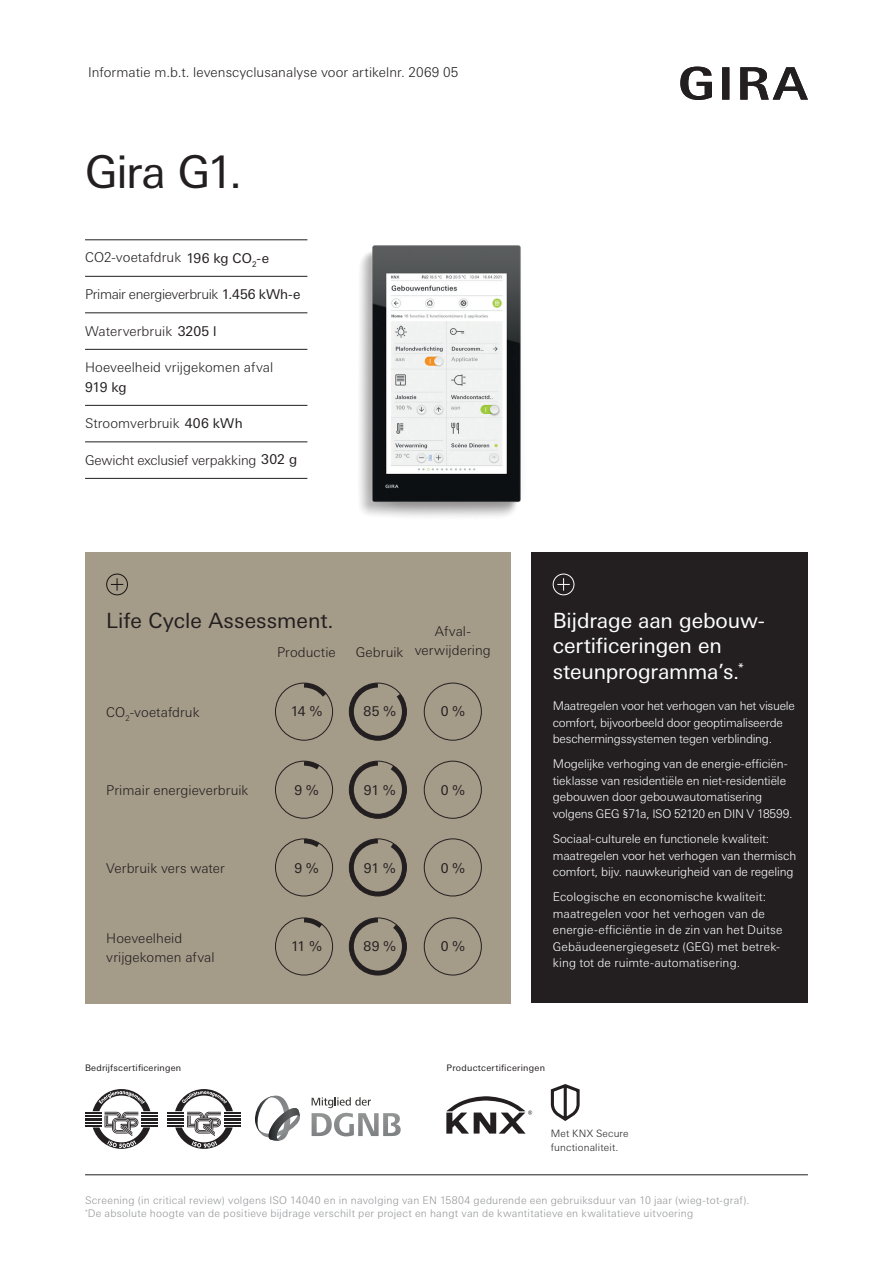
<style>
.page{position:relative;width:893px;height:1263px;background:#fff}
.page>*{position:absolute;margin:0;border:0;box-sizing:border-box;transform-origin:0 0}
.Headline{font:45px "Univers Next W1 G";letter-spacing:-.035em;color:#231f20}
.t1{font:21px/25.2px "Univers Next W1 G";letter-spacing:-.01em;color:#fff}
.t2{font:21px "Univers Next W1 G";letter-spacing:.005em;color:#231f20}
.Fließtext_-_mehrspaltig{font:300 13.5px "Univers Next W1 G";letter-spacing:-.01em;color:#231f20}
.t3{font:300 13.5px/19.5px "Univers Next Pro";letter-spacing:.005em;color:#231f20;text-align:center}
.Headline-2{font:300 13.5px "Univers Next W1 G";letter-spacing:.005em;color:#231f20}
.t4{font:13.5px "Univers Next Pro";letter-spacing:-.025em;color:#231f20}
.Fließtext_-_mehrspaltig-2{font:13.5px "Univers Next W1 G";color:#231f20}
.Hightlights_Tabellensatz{font:300 12px/16.5px "Univers Next W1 G";letter-spacing:-.01em;color:#fff}
.Hightlights_Tabellensatz-2{font:300 12px/16.5px "Univers Next W1 G";letter-spacing:.01em;color:#fff}
.Fließtext_-_mehrspaltig-3{font:300 10.5px "Univers Next W1 G";letter-spacing:.025em;color:#939598}
.Maginalspalte_Light_Grey_Contrast{font:300 10.2px/14px "Univers Next W1 G";letter-spacing:.015em;color:#231f20}
.t5{font:9px "Univers Next W1 G";letter-spacing:.03em;color:#231f20}
.s1{font-weight:400}
</style>
<div class="page">
<hr style="left:85px;top:1174px;width:723px;height:1px;background:#231f20">
<div style="left:531px;top:552px;width:277px;height:451px;background:#231f20"></div>
<div style="left:85px;top:552px;width:425px;height:452px;background:#a59b89"></div>
<div style="left:275px;top:683px;width:58px;height:57px;border:1px solid #231f20;border-radius:50%"></div>
<div style="left:275px;top:761px;width:58px;height:57px;border:1px solid #231f20;border-radius:50%"></div>
<div style="left:275px;top:839px;width:58px;height:57px;border:1px solid #231f20;border-radius:50%"></div>
<div style="left:275px;top:918px;width:58px;height:57px;border:1px solid #231f20;border-radius:50%"></div>
<div style="left:424px;top:683px;width:58px;height:57px;border:1px solid #231f20;border-radius:50%"></div>
<div style="left:424px;top:761px;width:58px;height:57px;border:1px solid #231f20;border-radius:50%"></div>
<div style="left:424px;top:839px;width:58px;height:57px;border:1px solid #231f20;border-radius:50%"></div>
<div style="left:424px;top:918px;width:58px;height:57px;border:1px solid #231f20;border-radius:50%"></div>
<img style="left:359px;top:245px;width:162px;height:272px">
<svg style="left:300px;top:682px;width:31px;height:19px"></svg>
<svg style="left:348px;top:682px;width:59px;height:59px"></svg>
<svg style="left:300px;top:760px;width:24px;height:10px"></svg>
<svg style="left:300px;top:838px;width:24px;height:10px"></svg>
<svg style="left:348px;top:760px;width:59px;height:59px"></svg>
<svg style="left:348px;top:838px;width:59px;height:59px"></svg>
<svg style="left:300px;top:917px;width:27px;height:14px"></svg>
<svg style="left:348px;top:917px;width:59px;height:59px"></svg>
<svg style="left:312px;top:1097px;width:89px;height:39px"></svg>
<svg style="left:255px;top:1095px;width:45px;height:46px"></svg>
<svg style="left:85px;top:1089px;width:73px;height:60px"></svg>
<svg style="left:168px;top:1089px;width:72px;height:60px"></svg>
<div style="left:106px;top:574px;width:22px;height:21px;border:1px solid #231f20;border-radius:50%"></div>
<svg style="left:111px;top:578px;width:12px;height:13px"></svg>
<svg style="left:680px;top:67px;width:128px;height:33px"></svg>
<svg style="left:446px;top:1096px;width:86px;height:37px"></svg>
<svg style="left:550px;top:1084px;width:30px;height:37px"></svg>
<div style="left:553px;top:574px;width:21px;height:21px;border:1px solid #fff;border-radius:50%"></div>
<svg style="left:557px;top:578px;width:13px;height:13px"></svg>
<hr style="left:85px;top:240px;width:222px;height:1px;background:#231f20">
<hr style="left:85px;top:276px;width:222px;height:1px;background:#231f20">
<hr style="left:85px;top:313px;width:222px;height:1px;background:#231f20">
<hr style="left:85px;top:349px;width:222px;height:1px;background:#231f20">
<hr style="left:85px;top:405px;width:222px;height:1px;background:#231f20">
<hr style="left:85px;top:442px;width:222px;height:1px;background:#231f20">
<hr style="left:85px;top:478px;width:222px;height:1px;background:#231f20">
<img style="left:387px;top:274px;width:119px;height:198px">
<p class="Headline-2" style="left:88px;top:64px;width:372px">Informatie m.b.t. levenscyclusanalyse voor artikelnr. 2069 05</p>
<p class="Headline" style="left:85px;top:146px;width:159px">Gira G1.</p>
<p class="Fließtext_-_mehrspaltig" style="left:85px;top:250px;width:186px">CO2-voetafdruk <span class="s1">196 kg CO</span><sub>2</sub><span class="s1">-e</span></p>
<p class="Fließtext_-_mehrspaltig" style="left:85px;top:286px;width:217px">Primair energieverbruik <span class="s1">1.456 kWh-e</span></p>
<p class="Fließtext_-_mehrspaltig" style="left:85px;top:323px;width:133px">Waterverbruik <span class="s1">3205 l</span></p>
<p class="Headline-2" style="left:85px;top:359px;width:190px">Hoeveelheid vrijgekomen afval</p>
<p class="Fließtext_-_mehrspaltig-2" style="left:85px;top:379px;width:43px">919 kg</p>
<p class="Fließtext_-_mehrspaltig" style="left:85px;top:415px;width:159px">Stroomverbruik <span class="s1">406 kWh</span></p>
<p class="Fließtext_-_mehrspaltig" style="left:85px;top:452px;width:214px">Gewicht exclusief verpakking <span class="s1">302 g</span></p>
<h2 class="t2" style="left:106px;top:609px;width:229px">Life Cycle Assessment.</h2>
<p class="t3" style="left:277px;top:642px;width:60px">Productie</p>
<p class="t3" style="left:356px;top:642px;width:49px">Gebruik</p>
<p class="t3" style="left:415px;top:621px;width:78px">Afval&shy;verwijdering</p>
<p class="t3" style="left:106px;top:702px;width:95px">CO<sub>2</sub>-voetafdruk</p>
<p class="t4" style="left:291px;top:704px;width:33px">14 %</p>
<p class="t4" style="left:364px;top:704px;width:34px">85 %</p>
<p class="t4" style="left:441px;top:704px;width:26px">0 %</p>
<p class="t3" style="left:106px;top:780px;width:144px">Primair energieverbruik</p>
<p class="t4" style="left:294px;top:782px;width:26px">9 %</p>
<p class="t4" style="left:364px;top:782px;width:33px">91 %</p>
<p class="t4" style="left:441px;top:782px;width:26px">0 %</p>
<p class="t3" style="left:106px;top:858px;width:120px">Verbruik vers water</p>
<p class="t4" style="left:294px;top:860px;width:26px">9 %</p>
<p class="t4" style="left:364px;top:860px;width:33px">91 %</p>
<p class="t4" style="left:441px;top:860px;width:26px">0 %</p>
<p class="t3" style="left:106px;top:928px;width:110px;text-align:left">Hoeveelheid vrijgekomen afval</p>
<p class="t4" style="left:291px;top:938px;width:32px">11 %</p>
<p class="t4" style="left:364px;top:938px;width:34px">89 %</p>
<p class="t4" style="left:441px;top:938px;width:26px">0 %</p>
<h2 class="t1" style="left:553px;top:608px;width:214px">Bijdrage aan gebouw&shy;certificeringen en steunprogramma’s.<sup>*</sup></h2>
<p class="Hightlights_Tabellensatz" style="left:553px;top:698px;width:244px">Maatregelen voor het verhogen van het visuele comfort, bijvoorbeeld door geoptimaliseerde beschermingssystemen tegen verblinding.</p>
<p class="Hightlights_Tabellensatz" style="left:553px;top:756px;width:241px">Mogelijke verhoging van de energie-efficiën&shy;tieklasse van residentiële en niet-residentiële gebouwen door gebouwautomatisering volgens GEG §71a, ISO 52120 en DIN V 18599.</p>
<p class="Hightlights_Tabellensatz" style="left:553px;top:830px;width:245px">Sociaal-culturele en functionele kwaliteit: maatregelen voor het verhogen van thermisch comfort, bijv. nauwkeurigheid van de regeling</p>
<p class="Hightlights_Tabellensatz-2" style="left:553px;top:888px;width:231px">Ecologische en economische kwaliteit: maatregelen voor het verhogen van de energie-efficiëntie in de zin van het Duitse Gebäudeenergiegesetz (GEG) met betrek&shy;king tot de ruimte-automatisering.</p>
<p class="t5" style="left:85px;top:1062px;width:98px">Bedrijfscertificeringen</p>
<p class="t5" style="left:446px;top:1062px;width:100px">Productcertificeringen</p>
<p class="Maginalspalte_Light_Grey_Contrast" style="left:551px;top:1126px;width:79px">Met KNX Secure functionaliteit.</p>
<p class="Fließtext_-_mehrspaltig-3" style="left:85px;top:1194px;width:666px">Screening (in critical review) volgens ISO 14040 en in navolging van EN 15804 gedurende een gebruiksduur van 10 jaar (wieg-tot-graf).</p>
<p class="Fließtext_-_mehrspaltig-3" style="left:85px;top:1207px;width:610px"><sup>*</sup>De absolute hoogte van de positieve bijdrage verschilt per project en hangt van de kwantitatieve en kwalitatieve uitvoering</p>
</div>
